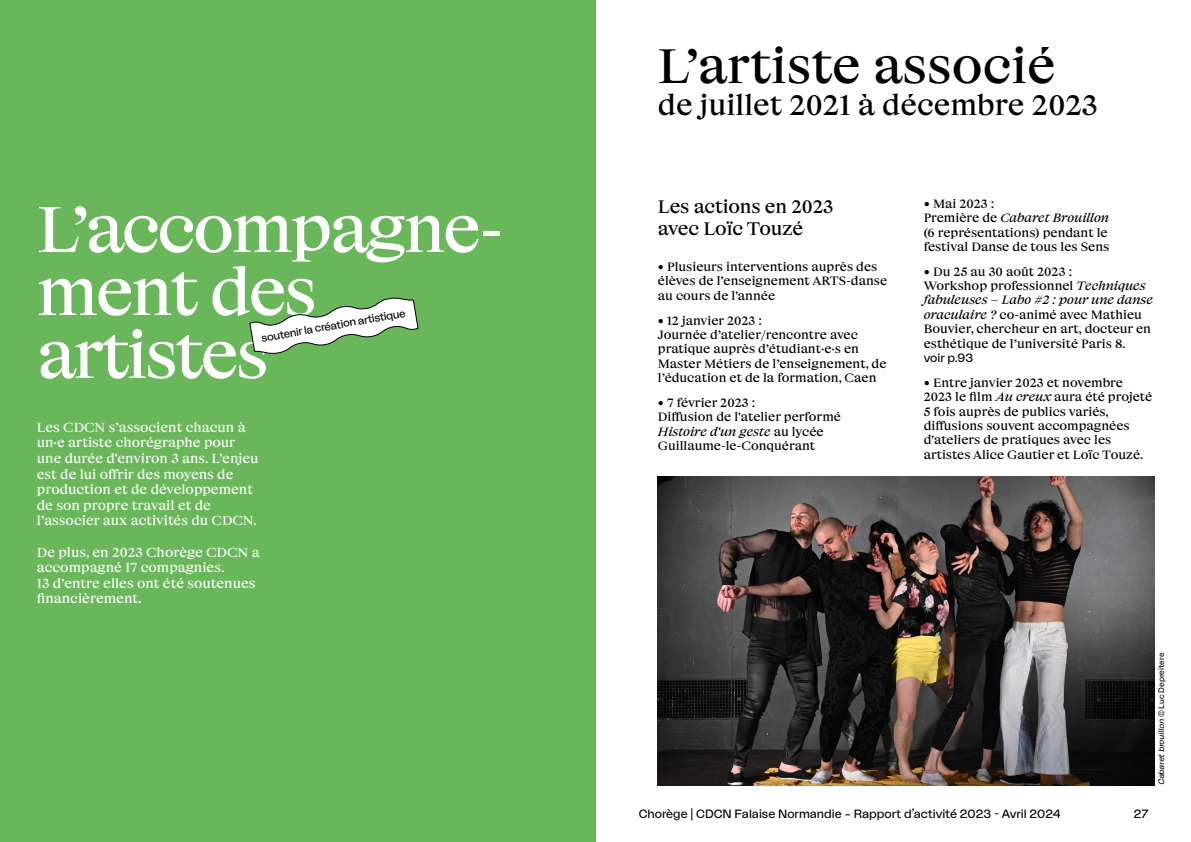
<style>
.page{position:relative;width:1191px;height:842px;background:#fff}
.page>*{position:absolute;margin:0;border:0;box-sizing:border-box;transform-origin:0 0}
.t1{font:64px/63px "Big Daily Short";letter-spacing:-.04em;color:#fff}
.t2{font:48px "Big Daily Short";color:#000}
.t3{font:28px "Big Daily Short";color:#000}
.t4{font:18px/21.6px "Big Daily Short";letter-spacing:-.01em;color:#000}
.t5{font:13px/15.6px "Big Daily Short";color:#fff}
.t6{font:12px/14.4px "Big Daily Short";color:#000}
.t7{font:12px "La Nord";color:#000}
.t8{font:11px "La Nord";color:#000}
.t9{font:italic 8px "La Nord";color:#000}
.s1{font-style:italic}
.s2{font-style:normal}
</style>
<div class="page">
<div style="left:0;top:0;width:595px;height:842px;background:#69b75a"></div>
<svg style="left:249px;top:297px;width:169px;height:57px"></svg>
<img style="left:658px;top:476px;width:496px;height:309px">
<h1 class="t1" style="left:37px;top:195px;width:469px">L’accompagne&shy;ment des artistes</h1>
<p class="t8" style="left:260px;top:331px;width:148px;rotate:-10deg">soutenir la création artistique</p>
<p class="t5" style="left:37px;top:419px;width:223px">Les CDCN s’associent chacun à un·e artiste chorégraphe pour une durée d'environ 3 ans. L’enjeu est de lui offrir des moyens de production et de développement de son propre travail et de l’associer aux activités du CDCN.</p>
<p class="t5" style="left:37px;top:544px;width:224px">De plus, en 2023 Chorège CDCN a accompagné 17 compagnies.<br>13 d’entre elles ont été soutenues financièrement.</p>
<h2 class="t2" style="left:658px;top:35px;width:399px">L’artiste associé</h2>
<h3 class="t3" style="left:658px;top:87px;width:441px">de juillet 2021 à décembre 2023</h3>
<h3 class="t4" style="left:658px;top:195px;width:177px">Les actions en 2023 avec Loïc Touzé</h3>
<p class="t6" style="left:658px;top:259px;width:231px">• Plusieurs interventions auprès des élèves de l’enseignement ARTS-danse au cours de l'année</p>
<p class="t6" style="left:658px;top:313px;width:230px">• 12 janvier 2023 :<br>Journée d’atelier/rencontre avec pratique auprès d’étudiant·e·s en<br>Master Métiers de l’enseignement, de l’éducation et de la formation, Caen</p>
<p class="t6" style="left:658px;top:395px;width:185px">• 7 février 2023 :<br>Diffusion de l'atelier performé<br><span class="s1">Histoire d'un geste</span> au lycée<br>Guillaume-le-Conquérant</p>
<p class="t6" style="left:923px;top:196px;width:187px">• Mai 2023 :<br>Première de <span class="s1">Cabaret Brouillon </span>(6 représentations) pendant le festival Danse de tous les Sens</p>
<p class="t6" style="left:923px;top:264px;width:231px">• Du 25 au 30 août 2023 :<br>Workshop professionnel <span class="s1">Techniques fabuleuses – Labo #2 : pour une danse oraculaire ?</span> co-animé avec Mathieu Bouvier, chercheur en art, docteur en esthétique de l’université Paris 8.</p>
<p class="t7" style="left:923px;top:350px;width:51px">voir p.93</p>
<p class="t6" style="left:923px;top:375px;width:230px">• Entre janvier 2023 et novembre 2023 le film <span class="s1">Au creux</span> aura été projeté 5 fois auprès de publics variés, diffusions souvent accompagnées d'ateliers de pratiques avec les artistes Alice Gautier et Loïc Touzé.</p>
<p class="t9" style="left:1156px;top:785px;width:134px;rotate:-90deg">Cabaret brouillon <span class="s2">© L u c D e p re ite re</span></p>
<p class="t7" style="left:638px;top:806px;width:424px">Chorège | CDCN Falaise Normandie – Rapport d’activité 2023 - Avril 2024</p>
<p class="t7" style="left:1133px;top:806px;width:16px">27</p>
</div>
